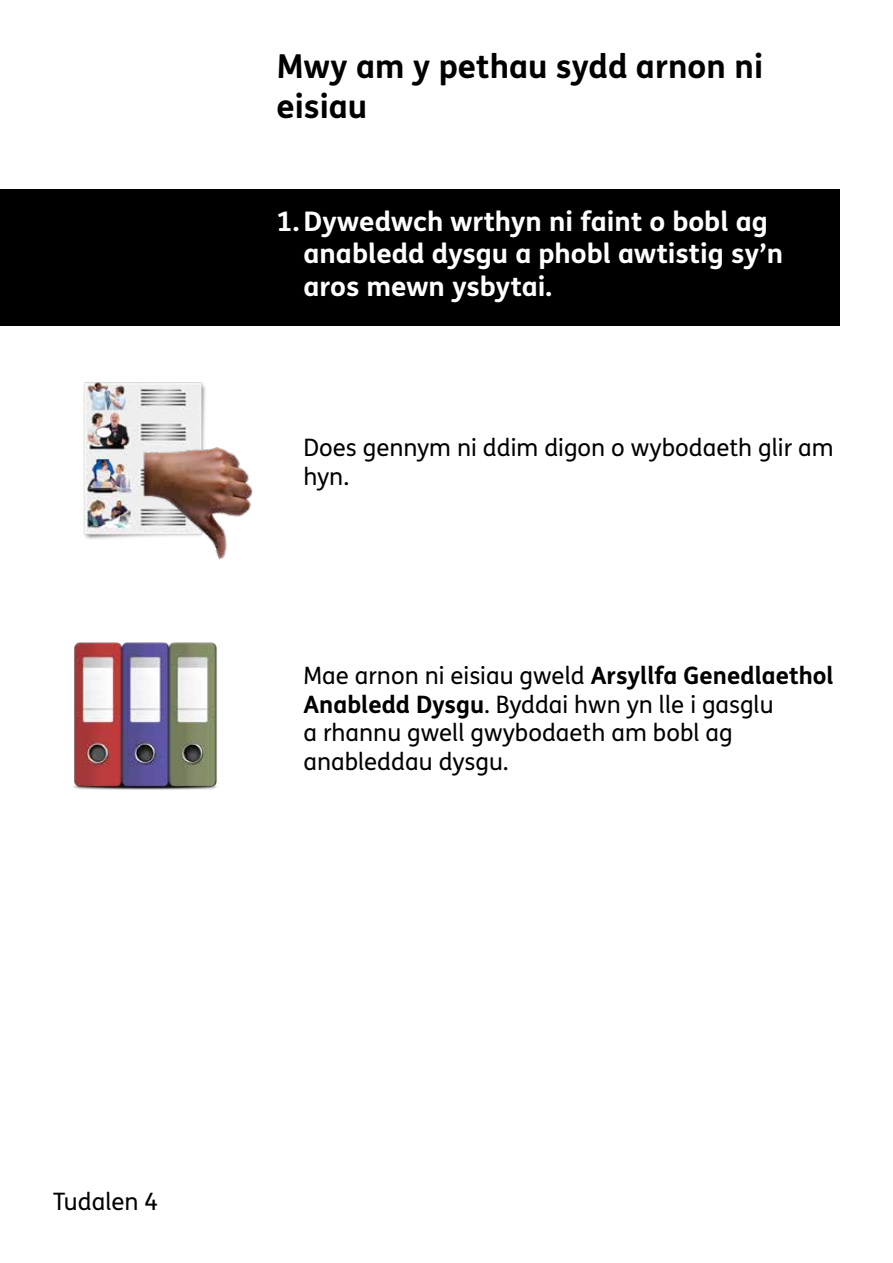
<style>
.page{position:relative;width:893px;height:1263px;background:#fff}
.page>*{position:absolute;margin:0;border:0;box-sizing:border-box;transform-origin:0 0}
.t1{font:700 33px/39.6px "FS Me Pro";color:#000}
.t2{font:700 27px/32.4px "FS Me Pro";color:#fff}
.Bodytext{font:24px/28.8px "FS Me Pro";color:#000}
.s1{font-weight:700}
</style>
<div class="page">
<img style="left:73px;top:642px;width:144px;height:148px">
<img style="left:83px;top:382px;width:123px;height:158px">
<img style="left:140px;top:445px;width:113px;height:115px">
<div style="left:0;top:189px;width:840px;height:136px;background:#000"></div>
<hr style="left:892px;top:53px;width:1px;height:136px;background:#000">
<h3 class="t1" style="left:276px;top:45px;width:488px">Mwy am y pethau sydd arnon ni eisiau</h3>
<p class="t2" style="left:303px;top:204px;width:481px;text-indent:-27px">1.Dywedwch wrthyn ni faint o bobl ag anabledd dysgu a phobl awtistig sy’n aros mewn ysbytai.</p>
<p class="Bodytext" style="left:303px;top:433px;width:532px">Does gennym ni ddim digon o wybodaeth glir am hyn.</p>
<p class="Bodytext" style="left:303px;top:661px;width:532px">Mae arnon ni eisiau gweld <span class="s1">Arsyllfa Genedlaethol Anabledd Dysgu</span>. Byddai hwn yn lle i gasglu<br>a rhannu gwell gwybodaeth am bobl ag anableddau dysgu.</p>
<p class="Bodytext" style="left:53px;top:1186px;width:107px">Tudalen 4</p>
</div>
